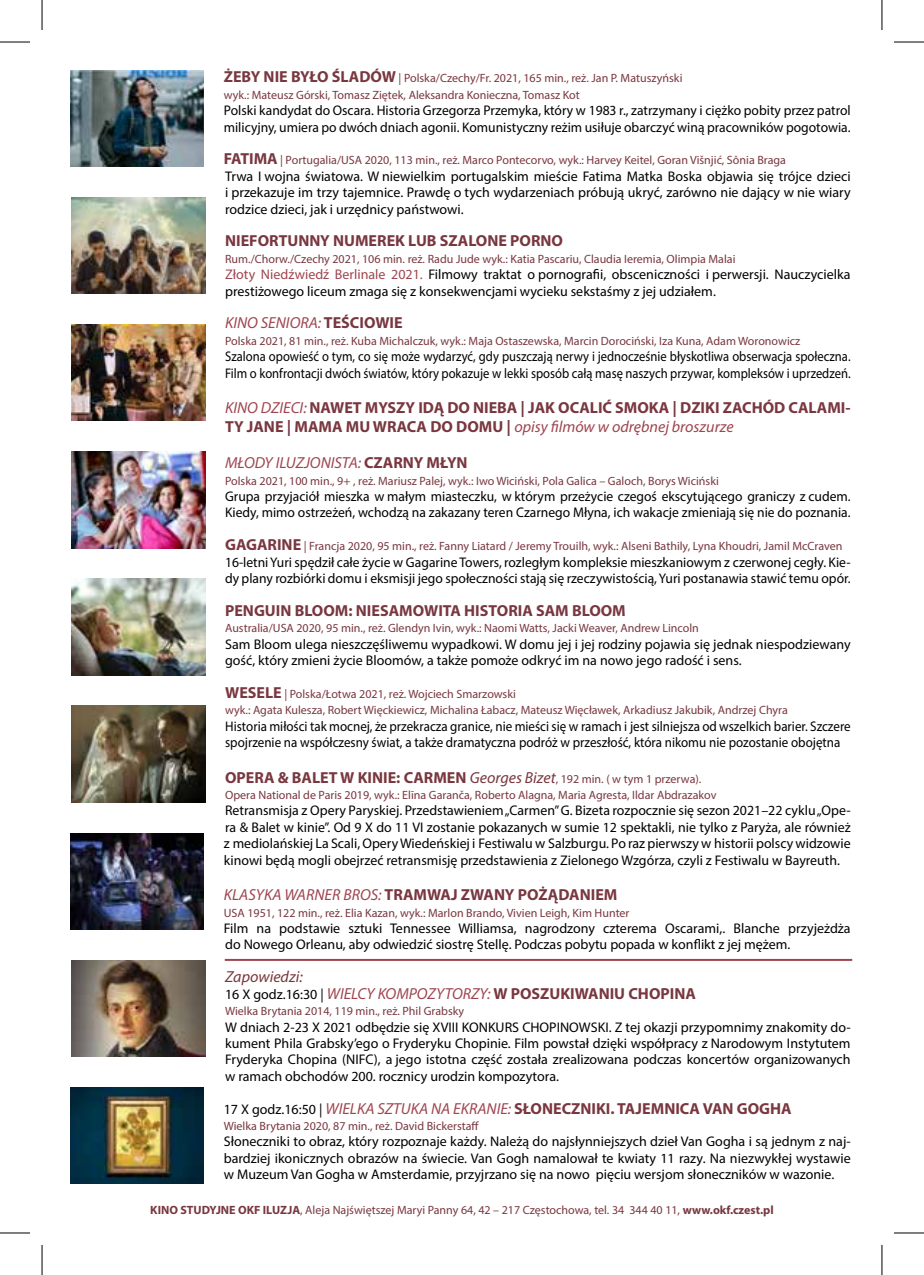
<style>
.page{position:relative;width:924px;height:1275px;background:#fff}
.page>*{position:absolute;margin:0;border:0;box-sizing:border-box;transform-origin:0 0}
.t1{font:700 16px/19.2px "Myriad Pro";color:#79373f}
.t2{font:italic 16px "Myriad Pro";color:#9f454f}
.t3{font:14px/16.4px "Myriad Pro";color:#000}
.t4{font:14px/16.4px "Myriad Pro";color:#000;scale:.93 1}
.t5{font:14px/16.4px "Myriad Pro";color:#000;scale:.9 1}
.t6{font:12px/16.4px "Myriad Pro";color:#79373f}
.s1{font-weight:700;font-size:16px}
.s2{color:#9f454f}
.s3{font-weight:700;font-style:normal;color:#79373f}
.s4{font-weight:400;font-style:italic;color:#9f454f}
.s5{font-weight:400;font-style:italic;color:#79373e}
.s6{font-weight:400;font-size:12px}
.s7{font-weight:400;font-size:14px;color:#000}
.s8{font-weight:700}
</style>
<div class="page">
<img style="left:72px;top:197px;width:133px;height:97px">
<img style="left:72px;top:452px;width:133px;height:96px">
<img style="left:72px;top:579px;width:133px;height:96px">
<img style="left:72px;top:706px;width:133px;height:96px">
<img style="left:72px;top:324px;width:133px;height:97px">
<img style="left:70px;top:833px;width:134px;height:96px">
<img style="left:70px;top:70px;width:134px;height:97px">
<img style="left:70px;top:1087px;width:134px;height:96px">
<img style="left:72px;top:960px;width:133px;height:96px">
<hr style="left:225px;top:959px;width:626px;height:2px;background:#9f454f">
<hr style="left:0;top:42px;width:30px;height:1px;background:#000">
<hr style="left:893px;top:42px;width:30px;height:1px;background:#000">
<hr style="left:0;top:1232px;width:30px;height:1px;background:#000">
<hr style="left:893px;top:1232px;width:30px;height:1px;background:#000">
<hr style="left:42px;top:0;width:1px;height:30px;background:#000">
<hr style="left:42px;top:1245px;width:1px;height:30px;background:#000">
<hr style="left:881px;top:0;width:1px;height:30px;background:#000">
<hr style="left:881px;top:1245px;width:1px;height:30px;background:#000">
<p class="t6" style="left:224px;top:70px;width:460px"><span class="s1">ŻEBY NIE BYŁO ŚLADÓW</span> | Polska/Czechy/Fr. 2021, 165 min., reż. Jan P. Matuszyński wyk.: Mateusz Górski, Tomasz Ziętek, Aleksandra Konieczna, Tomasz Kot</p>
<p class="t3" style="left:224px;top:102px;width:628px">Polski kandydat do Oscara. Historia Grzegorza Przemyka, który w 1983 r., zatrzymany i ciężko pobity przez patrol milicyjny, umiera po dwóch dniach agonii. Komunistyczny reżim usiłuje obarczyć winą pracowników pogotowia.</p>
<p class="t6" style="left:224px;top:152px;width:563px"><span class="s1">FATIMA</span> | Portugalia/USA 2020, 113 min., reż. Marco Pontecorvo, wyk.: Harvey Keitel, Goran Višnjić, Sônia Braga</p>
<p class="t3" style="left:225px;top:168px;width:626px;text-align:justify">Trwa I wojna światowa. W niewielkim portugalskim mieście Fatima Matka Boska objawia się trójce dzieci i przekazuje im trzy tajemnice. Prawdę o tych wydarzeniach próbują ukryć, zarówno nie dający w nie wiary rodzice dzieci, jak i urzędnicy państwowi.</p>
<p class="t1" style="left:225px;top:231px;width:339px">NIEFORTUNNY NUMEREK LUB SZALONE PORNO</p>
<p class="t6" style="left:225px;top:250px;width:511px">Rum./Chorw./Czechy 2021, 106 min. reż. Radu Jude wyk.: Katia Pascariu, Claudia Ieremia, Olimpia Malai</p>
<p class="t3" style="left:225px;top:266px;width:626px"><span class="s2">Złoty Niedźwiedź Berlinale 2021.</span> Filmowy traktat o pornografii, obsceniczności i perwersji. Nauczycielka prestiżowego liceum zmaga się z konsekwencjami wycieku sekstaśmy z jej udziałem.</p>
<p class="t2" style="left:225px;top:313px;width:179px">KINO SENIORA: <span class="s3">TEŚCIOWIE</span></p>
<p class="t6" style="left:225px;top:332px;width:576px">Polska 2021, 81 min., reż. Kuba Michalczuk, wyk.: Maja Ostaszewska, Marcin Dorociński, Iza Kuna, Adam Woronowicz</p>
<p class="t5" style="left:225px;top:348px;width:696px">Szalona opowieść o tym, co się może wydarzyć, gdy puszczają nerwy i jednocześnie błyskotliwa obserwacja społeczna.<br>Film o konfrontacji dwóch światów, który pokazuje w lekki sposób całą masę naszych przywar, kompleksów i uprzedzeń.</p>
<p class="t1" style="left:225px;top:398px;width:626px"><span class="s4">KINO DZIECI:</span> NAWET MYSZY IDĄ DO NIEBA | JAK OCALIĆ SMOKA | DZIKI ZACHÓD CALAMI-<br>TY JANE | MAMA MU WRACA DO DOMU | <span class="s4">opisy filmów w odrębnej broszurze</span></p>
<p class="t2" style="left:225px;top:453px;width:244px">MŁODY ILUZJONISTA: <span class="s3">CZARNY MŁYN</span></p>
<p class="t6" style="left:225px;top:472px;width:495px">Polska 2021, 100 min., 9+ , reż. Mariusz Palej, wyk.: Iwo Wiciński, Pola Galica – Galoch, Borys Wiciński</p>
<p class="t3" style="left:225px;top:488px;width:626px">Grupa przyjaciół mieszka w małym miasteczku, w którym przeżycie czegoś ekscytującego graniczy z cudem.<br>Kiedy, mimo ostrzeżeń, wchodzą na zakazany teren Czarnego Młyna, ich wakacje zmieniają się nie do poznania.</p>
<p class="t6" style="left:225px;top:538px;width:618px"><span class="s1">GAGARINE</span> | Francja 2020, 95 min., reż. Fanny Liatard / Jeremy Trouilh, wyk.: Alseni Bathily, Lyna Khoudri, Jamil McCraven</p>
<p class="t3" style="left:225px;top:553px;width:626px">16-letni Yuri spędził całe życie w Gagarine Towers, rozległym kompleksie mieszkaniowym z czerwonej cegły. Kie&shy;dy plany rozbiórki domu i eksmisji jego społeczności stają się rzeczywistością, Yuri postanawia stawić temu opór.</p>
<p class="t1" style="left:225px;top:600px;width:402px">PENGUIN BLOOM: NIESAMOWITA HISTORIA SAM BLOOM</p>
<p class="t6" style="left:225px;top:620px;width:475px">Australia/USA 2020, 95 min., reż. Glendyn Ivin, wyk.: Naomi Watts, Jacki Weaver, Andrew Lincoln</p>
<p class="t3" style="left:225px;top:635px;width:626px">Sam Bloom ulega nieszczęśliwemu wypadkowi. W domu jej i jej rodziny pojawia się jednak niespodziewany gość, który zmieni życie Bloomów, a także pomoże odkryć im na nowo jego radość i sens.</p>
<p class="t6" style="left:225px;top:685px;width:564px"><span class="s1">WESELE</span> | Polska/Łotwa 2021, reż. Wojciech Smarzowski<br>wyk.: Agata Kulesza, Robert Więckiewicz, Michalina Łabacz, Mateusz Więcławek, Arkadiusz Jakubik, Andrzej Chyra</p>
<p class="t4" style="left:225px;top:717px;width:673px">Historia miłości tak mocnej, że przekracza granice, nie mieści się w ramach i jest silniejsza od wszelkich barier. Szczere spojrzenie na współczesny świat, a także dramatyczna podróż w przeszłość, która nikomu nie pozostanie obojętna</p>
<p class="t1" style="left:225px;top:767px;width:477px">OPERA &amp; BALET W KINIE: CARMEN <span class="s5">Georges Bizet</span><span class="s6">, 192 min. ( w tym 1 przerwa).</span></p>
<p class="t6" style="left:225px;top:786px;width:492px">Opera National de Paris 2019, wyk.: Elīna Garanča, Roberto Alagna, Maria Agresta, Ildar Abdrazakov</p>
<p class="t3" style="left:224px;top:802px;width:628px;text-align:justify">Retransmisja z Opery Paryskiej. Przedstawieniem „Carmen” G. Bizeta rozpocznie się sezon 2021–22 cyklu „Ope&shy;ra &amp; Balet w kinie”. Od 9 X do 11 VI zostanie pokazanych w sumie 12 spektakli, nie tylko z Paryża, ale również z mediolańskiej La Scali, Opery Wiedeńskiej i Festiwalu w Salzburgu. Po raz pierwszy w historii polscy widzowie kinowi będą mogli obejrzeć retransmisję przedstawienia z Zielonego Wzgórza, czyli z Festiwalu w Bayreuth.</p>
<p class="t1" style="left:224px;top:884px;width:395px"><span class="s4">KLASYKA WARNER BROS:</span> TRAMWAJ ZWANY POŻĄDANIEM</p>
<p class="t6" style="left:224px;top:904px;width:407px">USA 1951, 122 min., reż. Elia Kazan, wyk.: Marlon Brando, Vivien Leigh, Kim Hunter</p>
<p class="t3" style="left:224px;top:920px;width:628px">Film na podstawie sztuki Tennessee Williamsa, nagrodzony czterema Oscarami,. Blanche przyjeżdża do Nowego Orleanu, aby odwiedzić siostrę Stellę. Podczas pobytu popada w konflikt z jej mężem.</p>
<p class="t1" style="left:225px;top:968px;width:472px;line-height:16.4px"><span class="s5">Zapowiedzi:<br></span><span class="s7">16 X godz.16:30 |</span> <span class="s4">WIELCY KOMPOZYTORZY:</span> W POSZUKIWANIU CHOPINA</p>
<p class="t6" style="left:225px;top:1002px;width:240px">Wielka Brytania 2014, 119 min., reż. Phil Grabsky</p>
<p class="t3" style="left:225px;top:1018px;width:626px;text-align:justify">W dniach 2-23 X 2021 odbędzie się XVIII KONKURS CHOPINOWSKI. Z tej okazji przypomnimy znakomity do&shy;kument Phila Grabsky’ego o Fryderyku Chopinie. Film powstał dzięki współpracy z Narodowym Instytutem Fryderyka Chopina (NIFC), a jego istotna część została zrealizowana podczas koncertów organizowanych w ramach obchodów 200. rocznicy urodzin kompozytora.</p>
<p class="t1" style="left:224px;top:1098px;width:569px"><span class="s7">17 X godz.16:50 |</span> <span class="s4">WIELKA SZTUKA NA EKRANIE:</span> SŁONECZNIKI. TAJEMNICA VAN GOGHA</p>
<p class="t6" style="left:224px;top:1117px;width:256px">Wielka Brytania 2020, 87 min., reż. David Bickerstaff</p>
<p class="t3" style="left:224px;top:1133px;width:628px;text-align:justify">Słoneczniki to obraz, który rozpoznaje każdy. Należą do najsłynniejszych dzieł Van Gogha i są jednym z naj&shy;bardziej ikonicznych obrazów na świecie. Van Gogh namalował te kwiaty 11 razy. Na niezwykłej wystawie w Muzeum Van Gogha w Amsterdamie, przyjrzano się na nowo pięciu wersjom słoneczników w wazonie.</p>
<p class="t6" style="left:150px;top:1201px;width:624px"><span class="s8">KINO STUDYJNE OKF ILUZJA</span>, Aleja Najświętszej Maryi Panny 64, 42 – 217 Częstochowa, tel. 34 344 40 11, <span class="s8">www.okf.czest.pl</span></p>
</div>
